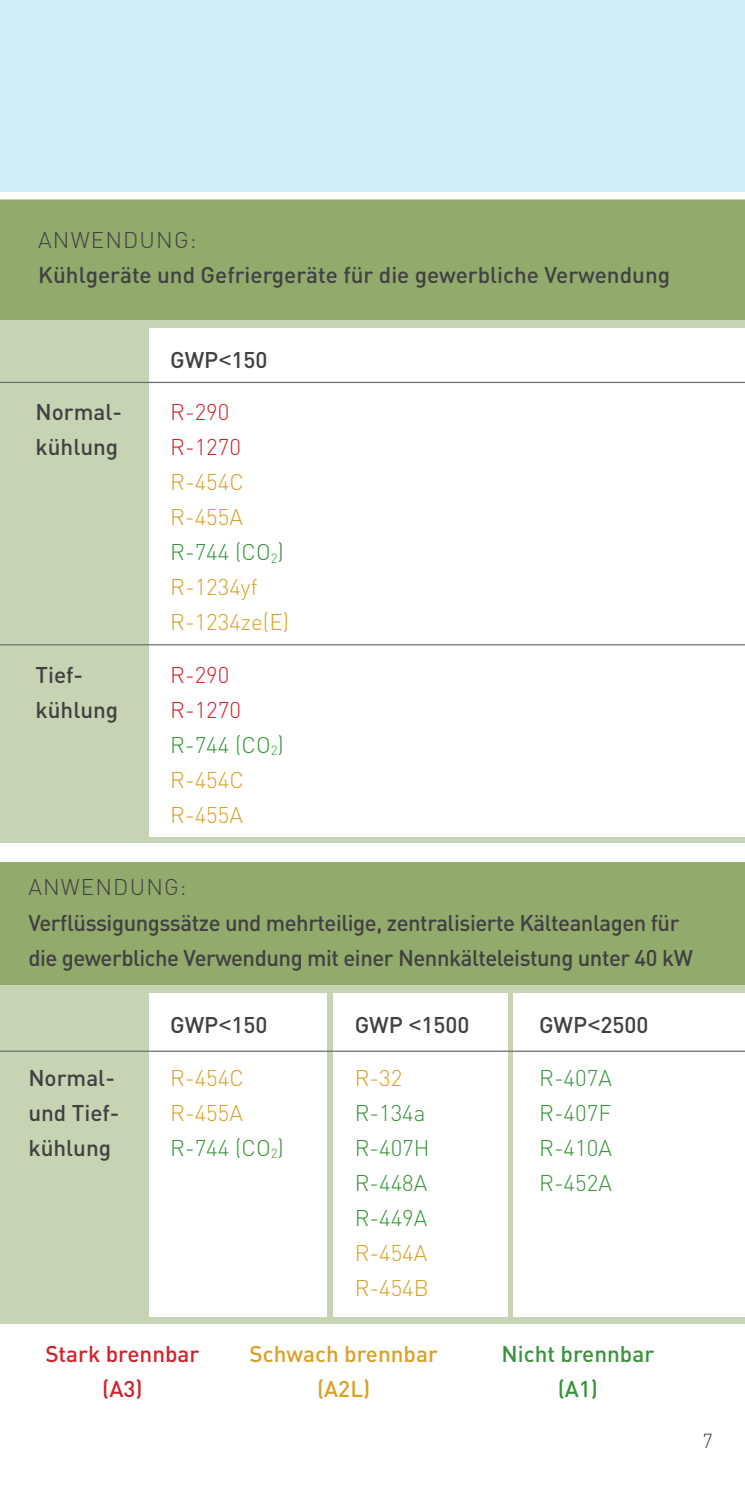
<style>
.page{position:relative;width:745px;height:1489px;background:#fff}
.page>*{position:absolute;margin:0;border:0;box-sizing:border-box;transform-origin:0 0}
.t1{font:500 22.5px/35px "DIN";letter-spacing:-.02em;color:#414042}
.t2{font:300 22.5px/35px "DIN";color:#dba026}
.t3{font:500 22.5px/35px "DIN";color:#414042}
.t4{font:300 22.5px/35px "DIN";color:#379438}
.t5{font:300 22.5px "DIN";color:#414042}
.t6{font:500 22.5px/35px "DIN";color:#dba026;text-align:center}
.t7{font:500 22.5px/35px "DIN";color:#d1232a;text-align:center}
.t8{font:500 22.5px/35px "DIN";color:#379438;text-align:center}
.t9{font:300 22.5px/35px "DIN";color:#d1232a}
.t10{font:300 20px "DIN";color:#414042}
.s1{font-family:"Arial";font-weight:400}
.s2{color:#379438}
.s3{color:#d1232a}
</style>
<div class="page">
<div style="left:0;top:0;width:744px;height:191px;background:#cfedfb"></div>
<div style="left:0;top:875px;width:744px;height:448px;background:#c7d4b3"></div>
<div style="left:0;top:200px;width:744px;height:642px;background:#c7d4b3"></div>
<div style="left:513px;top:992px;width:231px;height:324px;background:#fff"></div>
<div style="left:149px;top:328px;width:595px;height:508px;background:#fff"></div>
<div style="left:0;top:200px;width:744px;height:119px;background:#92ab6c"></div>
<hr style="left:0;top:382px;width:744px;height:1px;background:#6c6d70">
<div style="left:333px;top:992px;width:174px;height:324px;background:#fff"></div>
<div style="left:149px;top:992px;width:177px;height:324px;background:#fff"></div>
<div style="left:0;top:862px;width:744px;height:122px;background:#92ab6c"></div>
<hr style="left:0;top:1050px;width:744px;height:1px;background:#6c6d70">
<hr style="left:0;top:644px;width:744px;height:1px;background:#6c6d70">
<p class="t5" style="left:38px;top:226px;width:33px">ANWENDUNG</p>
<p class="t5" style="left:190px;top:226px;width:8px">:</p>
<p class="t3" style="left:38px;top:256px;width:633px">Kühlgeräte und Gefriergeräte für die gewerbliche Verwendung</p>
<p class="t3" style="left:35px;top:394px;width:88px">Normal&shy;kühlung</p>
<p class="t3" style="left:35px;top:656px;width:84px">Tief&shy;kühlung</p>
<p class="t1" style="left:170px;top:341px;width:99px">GWP<span class="s1">&lt;</span>150</p>
<p class="t9" style="left:170px;top:394px;width:72px">R-290<br>R-1270</p>
<p class="t2" style="left:170px;top:464px;width:120px">R-454C<br>R-455A<br><span class="s2">R-744 (CO</span><sub>2</sub><span class="s2">)<br></span>R-1234YF<br>R-1234ZE(E)</p>
<p class="t2" style="left:170px;top:657px;width:115px"><span class="s3">R-290<br>R-1270<br></span><span class="s2">R-744 (CO</span><sub>2</sub><span class="s2">)<br></span>R-454C<br>R-455A</p>
<p class="t5" style="left:28px;top:873px;width:33px">ANWENDUNG</p>
<p class="t5" style="left:180px;top:873px;width:8px">:</p>
<p class="t1" style="left:28px;top:904px;width:665px">Verflüssigungssätze und mehrteilige, zentralisierte Kälteanlagen für die gewerbliche Verwendung mit einer Nennkälteleistung unter 40 kW</p>
<p class="t3" style="left:28px;top:1059px;width:93px">Normal&shy;und Tief&shy;kühlung</p>
<p class="t1" style="left:170px;top:1006px;width:99px">GWP<span class="s1">&lt;</span>150</p>
<p class="t2" style="left:170px;top:1059px;width:115px">R-454C<br>R-455A<br><span class="s2">R-744 (CO</span><sub>2</sub><span class="s2">)</span></p>
<p class="t1" style="left:354px;top:1006px;width:116px">GWP <span class="s1">&lt;</span>1500</p>
<p class="t2" style="left:354px;top:1059px;width:49px">R-32</p>
<p class="t4" style="left:354px;top:1094px;width:76px">R-134A<br>R-407H<br>R-448A<br>R-449A</p>
<p class="t2" style="left:354px;top:1234px;width:76px">R-454A<br>R-454B</p>
<p class="t1" style="left:539px;top:1006px;width:111px">GWP<span class="s1">&lt;</span>2500</p>
<p class="t4" style="left:539px;top:1059px;width:74px;text-align:justify">R-407A R-407F R-410A R-452A</p>
<p class="t7" style="left:45px;top:1334px;width:155px">Stark brennbar (A3)</p>
<p class="t6" style="left:249px;top:1334px;width:190px">Schwach brennbar (A2L)</p>
<p class="t8" style="left:501px;top:1334px;width:154px">Nicht brennbar (A1)</p>
<p class="t10" style="left:702px;top:1428px;width:12px">7</p>
</div>
